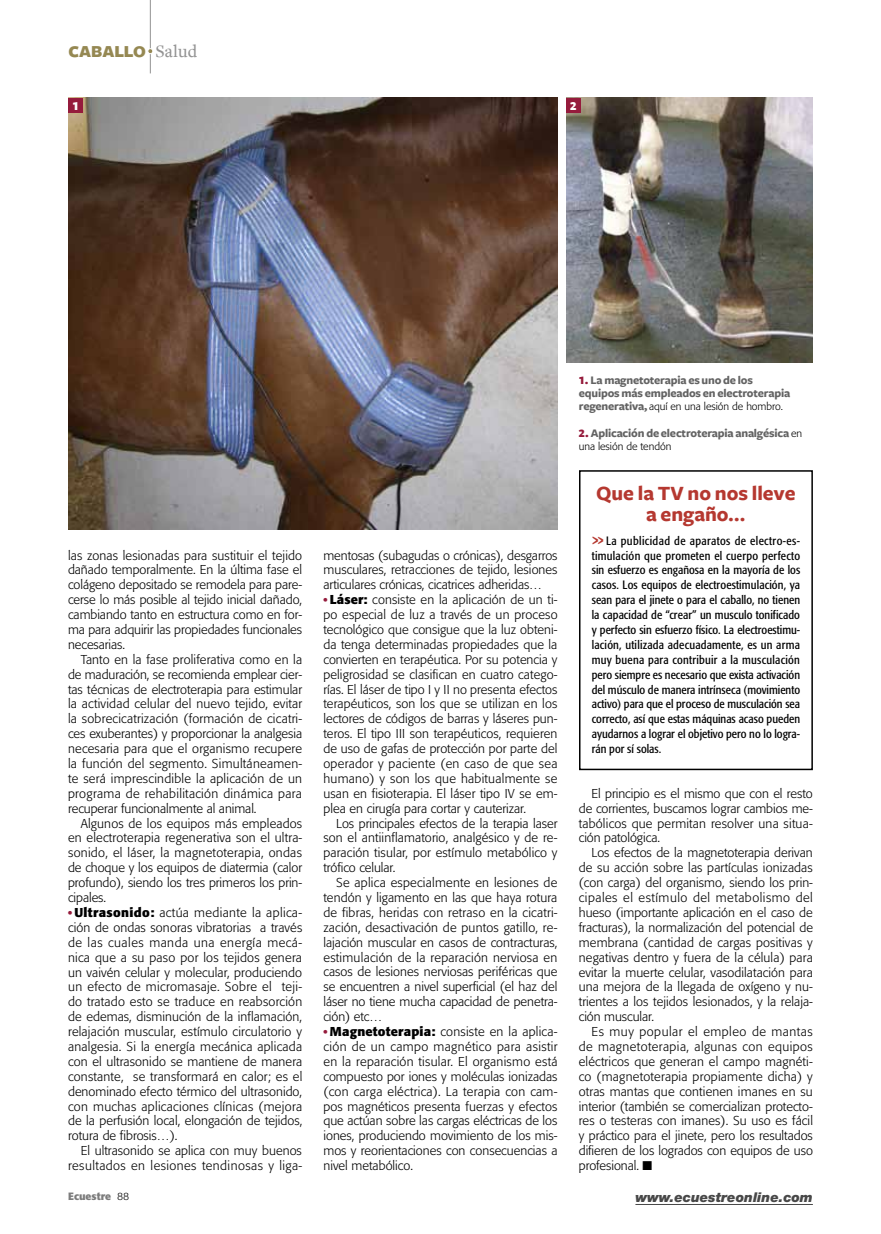
<style>
.page{position:relative;width:881px;height:1234px;background:#fff}
.page>*{position:absolute;margin:0;border:0;box-sizing:border-box;transform-origin:0 0}
.t1{font:22.5px "Freight Sans Bold SC";letter-spacing:-.03em;color:#958852}
.t2{font:700 21px/21px "Freight Sans";color:#b53830;text-align:center}
.t3{font:italic 900 13.5px "Helvetica Neue";color:#484848}
.t4{font:300 12.75px/14.9px "Formata";color:#000;text-align:justify}
.t5{font:300 12.75px/14.9px "Formata";letter-spacing:.035em;color:#000;text-align:right}
.t6{font:12.75px "Freight Sans Black SC";color:#fff}
.t7{font:condensed 12px/14.9px "Formata";color:#000;text-align:justify}
.t8{font:700 12px/12.8px "Freight Sans";letter-spacing:-.015em;color:#636363}
.t9{font:300 10.5px "Formata";letter-spacing:-.005em;color:#000}
.t10{font:700 10.5px "Formata";color:#7c7c7c}
.s1{font-family:"Freight Text";font-weight:500;font-size:18px;color:#939393}
.s2{font-family:"Freight Sans Black SC";font-weight:400;color:#951b3c}
.s3{font-family:"Freight Sans";font-weight:700;font-size:12px;color:#636363}
.s4{font-family:"Formata";font-weight:300;font-size:10.5px;color:#000}
.s5{font-weight:500;font-stretch:condensed;font-size:12px;color:#951b3c}
.s6{font-weight:700}
.s7{font-family:"Freight Micro";font-weight:900;font-stretch:normal;font-size:19.5px;color:#b53830}
.s8{font-weight:300;color:#000}
</style>
<div class="page">
<hr style="left:635px;top:1203px;width:177px;height:1px;background:#484848">
<img style="left:566px;top:98px;width:246px;height:264px">
<img style="left:68px;top:98px;width:489px;height:431px">
<div style="left:578px;top:470px;width:234px;height:300px;border:2px solid #000"></div>
<div style="left:68px;top:98px;width:15px;height:15px;background:#951b3c"></div>
<div style="left:566px;top:98px;width:14px;height:15px;background:#951b3c"></div>
<hr style="left:150px;top:0;width:1px;height:73px;background:#939393">
<svg style="left:148px;top:48px;width:5px;height:6px"></svg>
<h1 class="t1" style="left:68px;top:37px;width:131px">caballo <span class="s1">Salud</span></h1>
<p class="t6" style="left:72px;top:99px;width:8px">1</p>
<p class="t6" style="left:570px;top:99px;width:8px">2</p>
<p class="t8" style="left:578px;top:374px;width:213px"><span class="s2">1.</span> La magnetoterapia es uno de los equipos más empleados en electroterapia</p>
<p class="t9" style="left:578px;top:400px;width:206px"><span class="s3">regenerativa,</span> aquí en una lesión de hombro.</p>
<p class="t8" style="left:578px;top:427px;width:225px"><span class="s2">2.</span> Aplicación de electroterapia analgésica <span class="s4">en</span></p>
<p class="t9" style="left:578px;top:440px;width:94px">una lesión de tendón</p>
<p class="t4" style="left:68px;top:547px;width:235px">las zonas lesionadas para sustituir el tejido dañado temporalmente. En la última fase el colágeno depositado se remodela para pare&shy;cerse lo más posible al tejido inicial dañado, cambiando tanto en estructura como en for&shy;ma para adquirir las propiedades funcionales necesarias.</p>
<p class="t4" style="left:68px;top:652px;width:235px;text-indent:13px">Tanto en la fase proliferativa como en la de maduración, se recomienda emplear cier&shy;tas técnicas de electroterapia para estimular la actividad celular del nuevo tejido, evitar la sobrecicatrización (formación de cicatri&shy;ces exuberantes) y proporcionar la analgesia necesaria para que el organismo recupere la función del segmento. Simultáneamen&shy;te será imprescindible la aplicación de un programa de rehabilitación dinámica para recuperar funcionalmente al animal.</p>
<p class="t4" style="left:68px;top:815px;width:235px;text-indent:13px">Algunos de los equipos más empleados en electroterapia regenerativa son el ultra&shy;sonido, el láser, la magnetoterapia, ondas de choque y los equipos de diatermia (calor profundo), siendo los tres primeros los prin&shy;cipales.</p>
<p class="t4" style="left:68px;top:905px;width:236px"><span class="s5">•</span> <span class="s6">Ultrasonido:</span> actúa mediante la aplica&shy;ción de ondas sonoras vibratorias a través de las cuales manda una energía mecá&shy;nica que a su paso por los tejidos genera un vaivén celular y molecular, produciendo un efecto de micromasaje. Sobre el teji&shy;do tratado esto se traduce en reabsorción de edemas, disminución de la inflamación, relajación muscular, estímulo circulatorio y analgesia. Si la energía mecánica aplicada con el ultrasonido se mantiene de manera constante, se transformará en calor; es el denominado efecto térmico del ultrasonido, con muchas aplicaciones clínicas (mejora de la perfusión local, elongación de tejidos, rotura de fibrosis…).</p>
<p class="t5" style="left:68px;top:1143px;width:235px">El ultrasonido se aplica con muy buenos resultados en lesiones tendinosas y liga-</p>
<p class="t4" style="left:323px;top:547px;width:235px">mentosas (subagudas o crónicas), desgarros musculares, retracciones de tejido, lesiones articulares crónicas, cicatrices adheridas…</p>
<p class="t4" style="left:323px;top:592px;width:235px"><span class="s5">•</span> <span class="s6">Láser:</span> consiste en la aplicación de un ti&shy;po especial de luz a través de un proceso tecnológico que consigue que la luz obteni&shy;da tenga determinadas propiedades que la convierten en terapéutica. Por su potencia y peligrosidad se clasifican en cuatro catego&shy;rías. El láser de tipo I y II no presenta efectos terapéuticos, son los que se utilizan en los lectores de códigos de barras y láseres pun&shy;teros. El tipo III son terapéuticos, requieren de uso de gafas de protección por parte del operador y paciente (en caso de que sea humano) y son los que habitualmente se usan en fisioterapia. El láser tipo IV se em&shy;plea en cirugía para cortar y cauterizar.</p>
<p class="t4" style="left:323px;top:815px;width:236px;text-indent:13px">Los principales efectos de la terapia laser son el antiinflamatorio, analgésico y de re&shy;paración tisular, por estímulo metabólico y trófico celular.</p>
<p class="t4" style="left:323px;top:875px;width:235px;text-indent:13px">Se aplica especialmente en lesiones de tendón y ligamento en las que haya rotura de fibras, heridas con retraso en la cicatri&shy;zación, desactivación de puntos gatillo, re&shy;lajación muscular en casos de contracturas, estimulación de la reparación nerviosa en casos de lesiones nerviosas periféricas que se encuentren a nivel superficial (el haz del láser no tiene mucha capacidad de penetra&shy;ción) etc…</p>
<p class="t4" style="left:323px;top:1024px;width:235px"><span class="s5">•</span> <span class="s6">Magnetoterapia:</span> consiste en la aplica&shy;ción de un campo magnético para asistir en la reparación tisular. El organismo está compuesto por iones y moléculas ionizadas (con carga eléctrica). La terapia con cam&shy;pos magnéticos presenta fuerzas y efectos que actúan sobre las cargas eléctricas de los iones, produciendo movimiento de los mis&shy;mos y reorientaciones con consecuencias a nivel metabólico.</p>
<h2 class="t2" style="left:596px;top:483px;width:201px">Que la TV no nos lleve a engaño…</h2>
<p class="t7" style="left:591px;top:533px;width:210px"><span class="s7">»</span> La publicidad de aparatos de electro-es&shy;timulación que prometen el cuerpo perfecto sin esfuerzo es engañosa en la mayoría de los casos. Los equipos de electroestimulación, ya sean para el jinete o para el caballo, no tienen la capacidad de “crear” un musculo tonificado y perfecto sin esfuerzo físico. La electroestimu&shy;lación, utilizada adecuadamente, es un arma muy buena para contribuir a la musculación pero siempre es necesario que exista activación del músculo de manera intrínseca (movimiento activo) para que el proceso de musculación sea correcto, así que estas máquinas acaso pueden ayudarnos a lograr el objetivo pero no lo logra&shy;rán por sí solas.</p>
<p class="t4" style="left:578px;top:785px;width:235px;text-indent:13px">El principio es el mismo que con el resto de corrientes, buscamos lograr cambios me&shy;tabólicos que permitan resolver una situa&shy;ción patológica.</p>
<p class="t4" style="left:578px;top:845px;width:236px;text-indent:13px">Los efectos de la magnetoterapia derivan de su acción sobre las partículas ionizadas (con carga) del organismo, siendo los prin&shy;cipales el estímulo del metabolismo del hueso (importante aplicación en el caso de fracturas), la normalización del potencial de membrana (cantidad de cargas positivas y negativas dentro y fuera de la célula) para evitar la muerte celular, vasodilatación para una mejora de la llegada de oxígeno y nu&shy;trientes a los tejidos lesionados, y la relaja&shy;ción muscular.</p>
<p class="t4" style="left:578px;top:1024px;width:235px;text-indent:13px">Es muy popular el empleo de mantas de magnetoterapia, algunas con equipos eléctricos que generan el campo magnéti&shy;co (magnetoterapia propiamente dicha) y otras mantas que contienen imanes en su interior (también se comercializan protecto&shy;res o testeras con imanes). Su uso es fácil y práctico para el jinete, pero los resultados difieren de los logrados con equipos de uso profesional. ■</p>
<p class="t10" style="left:68px;top:1189px;width:63px">Ecuestre <span class="s8">88</span></p>
<p class="t3" style="left:635px;top:1188px;width:179px">www.ecuestreonline.com</p>
</div>
